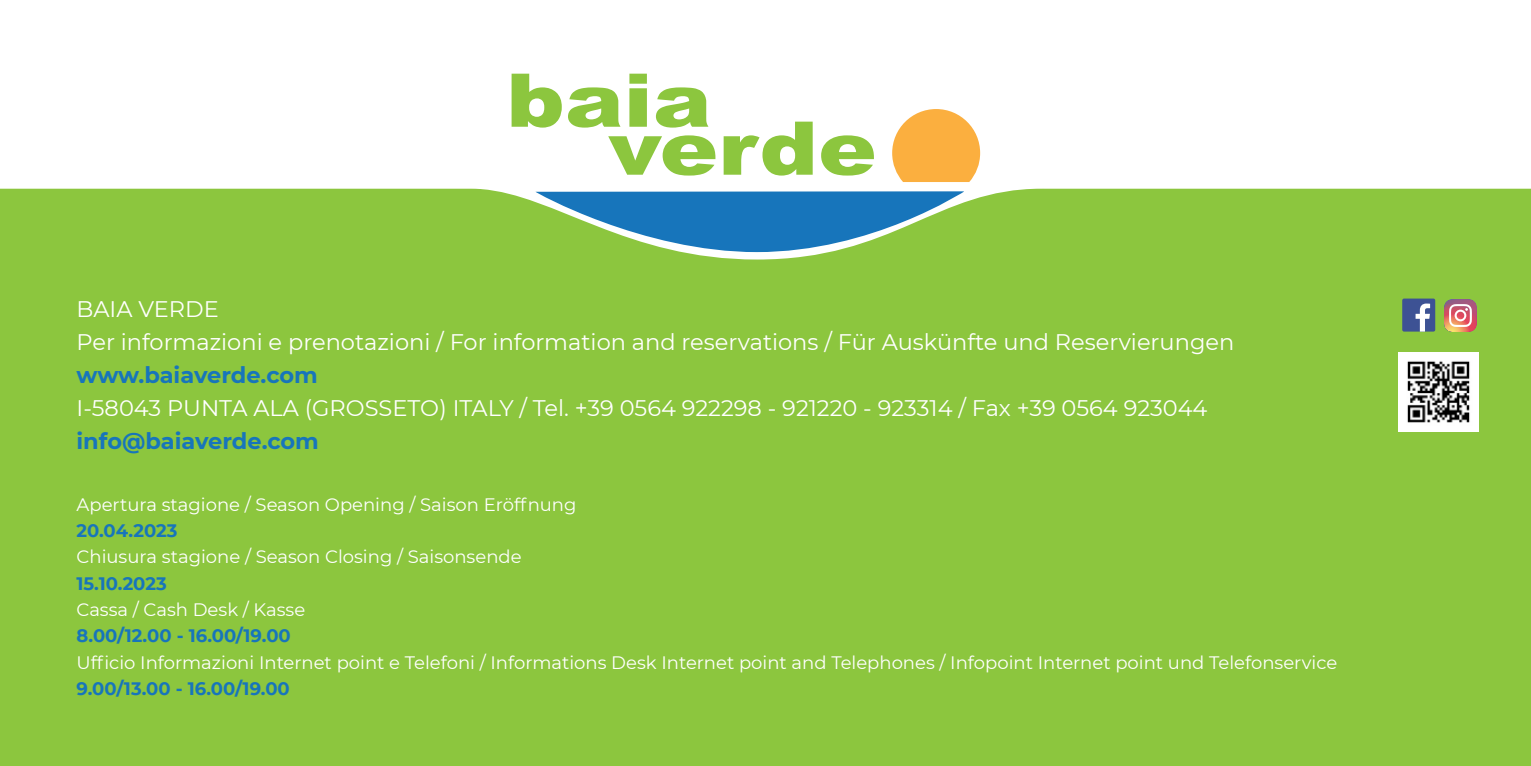
<style>
.page{position:relative;width:1531px;height:766px;background:#fff}
.page>*{position:absolute;margin:0;border:0;box-sizing:border-box;transform-origin:0 0}
.t1{font:22.5px/32.9px "Montserrat";color:#fff}
.t2{font:700 22.5px "Montserrat";letter-spacing:-.005em;color:#1775bb}
.t3{font:18px "Montserrat";color:#fff}
.t4{font:700 18px "Montserrat";color:#1775bb}
</style>
<div class="page">
<svg style="left:892px;top:109px;width:88px;height:73px"></svg>
<svg style="left:511px;top:74px;width:51px;height:54px"></svg>
<svg style="left:568px;top:87px;width:52px;height:41px"></svg>
<svg style="left:629px;top:74px;width:18px;height:53px"></svg>
<svg style="left:656px;top:87px;width:52px;height:41px"></svg>
<svg style="left:608px;top:135px;width:107px;height:40px"></svg>
<svg style="left:724px;top:122px;width:89px;height:53px"></svg>
<svg style="left:821px;top:135px;width:53px;height:40px"></svg>
<div style="left:0;top:189px;width:1531px;height:576px;background:#8cc63e"></div>
<div style="left:1402px;top:298px;width:33px;height:33px;background:#3d5294;border-radius:2px"></div>
<svg style="left:1415px;top:303px;width:15px;height:28px"></svg>
<img style="left:1444px;top:299px;width:33px;height:33px">
<svg style="left:1449px;top:304px;width:23px;height:23px"></svg>
<img style="left:1398px;top:352px;width:80px;height:80px">
<p class="t1" style="left:77px;top:293px;width:1159px">BAIA VERDE<br>Per informazioni e prenotazioni / For information and reservations / Für Auskünfte und Reservierungen</p>
<p class="t2" style="left:77px;top:364px;width:243px">www.baiaverde.com</p>
<p class="t1" style="left:77px;top:392px;width:1132px">I-58043 PUNTA ALA (GROSSETO) ITALY / Tel. +39 0564 922298 - 921220 - 923314 / Fax +39 0564 923044</p>
<p class="t2" style="left:77px;top:430px;width:244px">info@baiaverde.com</p>
<p class="t3" style="left:77px;top:495px;width:501px">Apertura stagione / Season Opening / Saison Eröffnung</p>
<p class="t4" style="left:77px;top:521px;width:102px">20.04.2023</p>
<p class="t3" style="left:77px;top:547px;width:446px">Chiusura stagione / Season Closing / Saisonsende</p>
<p class="t4" style="left:77px;top:574px;width:92px">15.10.2023</p>
<p class="t3" style="left:77px;top:600px;width:230px">Cassa / Cash Desk / Kasse</p>
<p class="t4" style="left:77px;top:627px;width:216px">8.00/12.00 - 16.00/19.00</p>
<p class="t3" style="left:77px;top:653px;width:1262px">Ufficio Informazioni Internet point e Telefoni / Informations Desk Internet point and Telephones / Infopoint Internet point und Telefonservice</p>
<p class="t4" style="left:77px;top:679px;width:215px">9.00/13.00 - 16.00/19.00</p>
</div>
